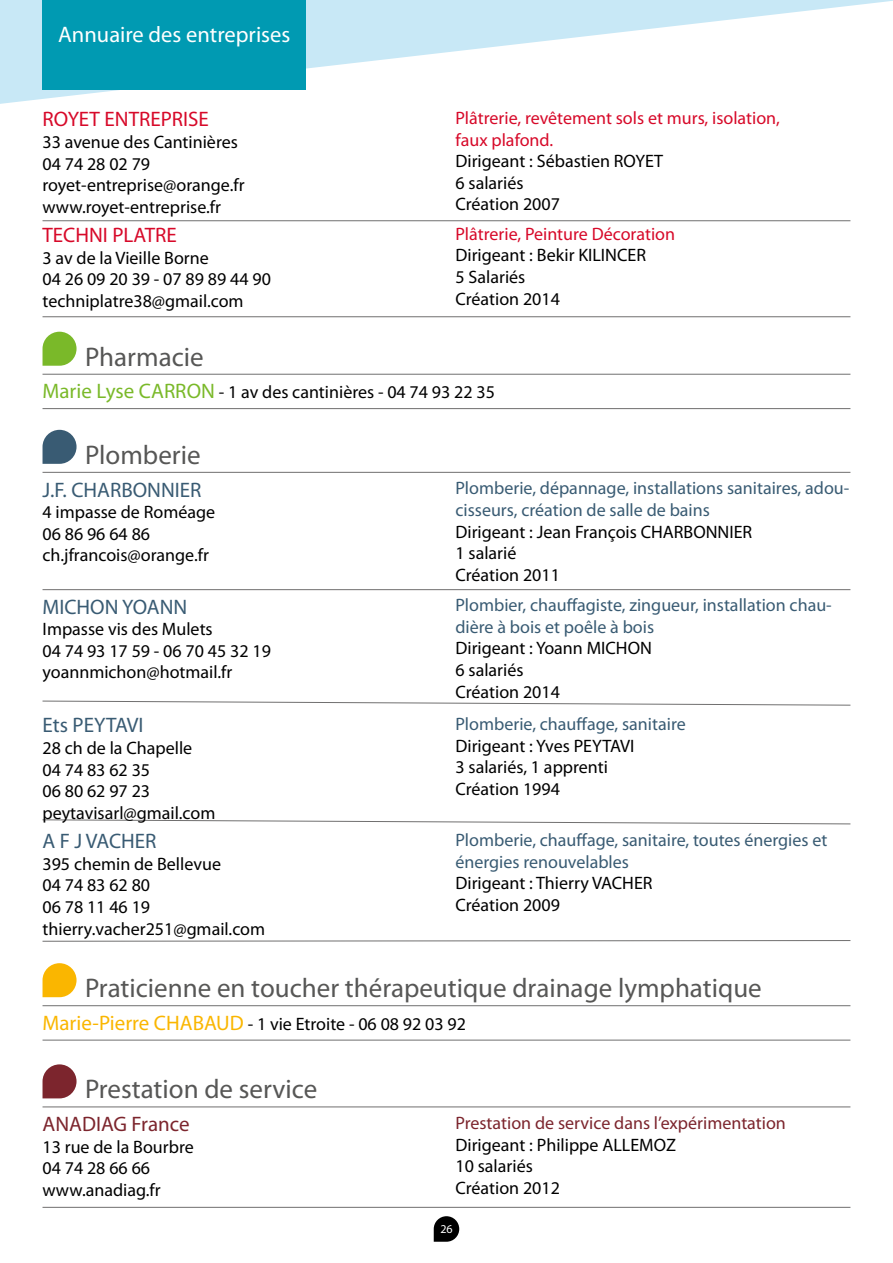
<style>
.page{position:relative;width:893px;height:1263px;background:#fff}
.page>*{position:absolute;margin:0;border:0;box-sizing:border-box;transform-origin:0 0}
.t1{font:27px "Myriad Pro";color:#575756}
.t2{font:22.5px "Myriad Pro";color:#fff}
.t3{font:21px "Myriad Pro";color:#395b73}
.t4{font:21px "Myriad Pro";color:#d70929}
.t5{font:21px "Myriad Pro";color:#7c252d}
.t6{font:18px/21.6px "Myriad Pro";color:#000}
.t7{font:18px/21.6px "Myriad Pro";color:#395b73}
.t8{font:18px/21.6px "Myriad Pro";color:#d70929}
.t9{font:18px "Myriad Pro";color:#7c252d}
.t10{font:12px "Myriad Pro";color:#fff}
.s1{font-size:21px;color:#7ab929}
.s2{font-size:21px;color:#fab600}
</style>
<div class="page">
<svg style="left:434px;top:1216px;width:25px;height:26px"></svg>
<svg style="left:0;top:0;width:893px;height:104px"></svg>
<div style="left:43px;top:0;width:263px;height:89px;background:#009ab2"></div>
<svg style="left:43px;top:332px;width:34px;height:34px"></svg>
<svg style="left:43px;top:963px;width:34px;height:34px"></svg>
<hr style="left:43px;top:374px;width:807px;height:1px;background:#706f6f">
<hr style="left:43px;top:1005px;width:807px;height:1px;background:#706f6f">
<hr style="left:43px;top:408px;width:807px;height:1px;background:#706f6f">
<hr style="left:43px;top:1040px;width:807px;height:1px;background:#706f6f">
<svg style="left:43px;top:430px;width:34px;height:34px"></svg>
<svg style="left:43px;top:1064px;width:34px;height:34px"></svg>
<hr style="left:43px;top:472px;width:807px;height:1px;background:#706f6f">
<hr style="left:43px;top:1106px;width:807px;height:1px;background:#706f6f">
<hr style="left:43px;top:1207px;width:807px;height:1px;background:#706f6f">
<hr style="left:43px;top:589px;width:807px;height:1px;background:#706f6f">
<hr style="left:43px;top:220px;width:807px;height:1px;background:#706f6f">
<hr style="left:43px;top:316px;width:807px;height:1px;background:#706f6f">
<svg style="left:42px;top:700px;width:809px;height:6px"></svg>
<svg style="left:42px;top:819px;width:809px;height:6px"></svg>
<svg style="left:42px;top:940px;width:809px;height:2px"></svg>
<p class="t2" style="left:58px;top:21px;width:234px">Annuaire des entreprises</p>
<p class="t4" style="left:43px;top:106px;width:168px">ROYET ENTREPRISE</p>
<p class="t6" style="left:43px;top:131px;width:204px">33 avenue des Cantinières<br>04 74 28 02 79 royet-entreprise@orange.fr www.royet-entreprise.fr</p>
<p class="t4" style="left:43px;top:222px;width:136px">TECHNI PLATRE</p>
<p class="t6" style="left:43px;top:246px;width:230px">3 av de la Vieille Borne<br>04 26 09 20 39 - 07 89 89 44 90 techniplatre38@gmail.com</p>
<h1 class="t1" style="left:85px;top:340px;width:120px">Pharmacie</h1>
<p class="t8" style="left:455px;top:107px;width:326px">Plâtrerie, revêtement sols et murs, isolation, faux plafond.</p>
<p class="t6" style="left:455px;top:150px;width:209px">Dirigeant : Sébastien ROYET<br>6 salariés<br>Création 2007</p>
<p class="t8" style="left:455px;top:223px;width:221px">Plâtrerie, Peinture Décoration</p>
<p class="t6" style="left:455px;top:244px;width:192px">Dirigeant : Bekir KILINCER<br>5 Salariés<br>Création 2014</p>
<p class="t6" style="left:43px;top:381px;width:454px"><span class="s1">Marie Lyse CARRON</span> - 1 av des cantinières - 04 74 93 22 35</p>
<h1 class="t1" style="left:85px;top:438px;width:117px">Plomberie</h1>
<p class="t3" style="left:43px;top:477px;width:161px">J.F. CHARBONNIER</p>
<p class="t6" style="left:43px;top:501px;width:174px">4 impasse de Roméage<br>06 86 96 64 86 ch.jfrancois@orange.fr</p>
<p class="t3" style="left:43px;top:593px;width:146px">MICHON YOANN</p>
<p class="t6" style="left:43px;top:618px;width:230px">Impasse vis des Mulets<br>04 74 93 17 59 - 06 70 45 32 19 yoannmichon@hotmail.fr</p>
<p class="t3" style="left:43px;top:712px;width:102px">Ets PEYTAVI</p>
<p class="t6" style="left:43px;top:737px;width:174px">28 ch de la Chapelle<br>04 74 83 62 35<br>06 80 62 97 23 peytavisarl@gmail.com</p>
<p class="t3" style="left:43px;top:828px;width:116px">A F J VACHER</p>
<p class="t6" style="left:43px;top:853px;width:224px">395 chemin de Bellevue<br>04 74 83 62 80<br>06 78 11 46 19 thierry.vacher251@gmail.com</p>
<p class="t7" style="left:455px;top:477px;width:395px">Plomberie, dépannage, installations sanitaires, adou&shy;cisseurs, création de salle de bains</p>
<p class="t6" style="left:455px;top:520px;width:298px">Dirigeant : Jean François CHARBONNIER<br>1 salarié<br>Création 2011</p>
<p class="t7" style="left:455px;top:594px;width:378px">Plombier, chauffagiste, zingueur, installation chau&shy;dière à bois et poêle à bois</p>
<p class="t6" style="left:455px;top:637px;width:198px">Dirigeant : Yoann MICHON<br>6 salariés<br>Création 2014</p>
<p class="t7" style="left:455px;top:713px;width:232px">Plomberie, chauffage, sanitaire</p>
<p class="t6" style="left:455px;top:734px;width:181px">Dirigeant : Yves PEYTAVI<br>3 salariés, 1 apprenti<br>Création 1994</p>
<p class="t7" style="left:455px;top:829px;width:373px">Plomberie, chauffage, sanitaire, toutes énergies et énergies renouvelables</p>
<p class="t6" style="left:455px;top:872px;width:199px">Dirigeant : Thierry VACHER<br>Création 2009</p>
<h1 class="t1" style="left:85px;top:971px;width:678px">Praticienne en toucher thérapeutique drainage lymphatique</h1>
<p class="t6" style="left:43px;top:1013px;width:425px"><span class="s2">Marie-Pierre CHABAUD</span> - 1 vie Etroite - 06 08 92 03 92</p>
<h1 class="t1" style="left:85px;top:1073px;width:234px">Prestation de service</h1>
<p class="t5" style="left:43px;top:1111px;width:149px">ANADIAG France</p>
<p class="t6" style="left:43px;top:1136px;width:153px">13 rue de la Bourbre<br>04 74 28 66 66 www.anadiag.fr</p>
<p class="t9" style="left:455px;top:1112px;width:332px">Prestation de service dans l’expérimentation</p>
<p class="t6" style="left:455px;top:1133px;width:222px">Dirigeant : Philippe ALLEMOZ<br>10 salariés<br>Création 2012</p>
<p class="t10" style="left:440px;top:1222px;width:14px">26</p>
</div>
